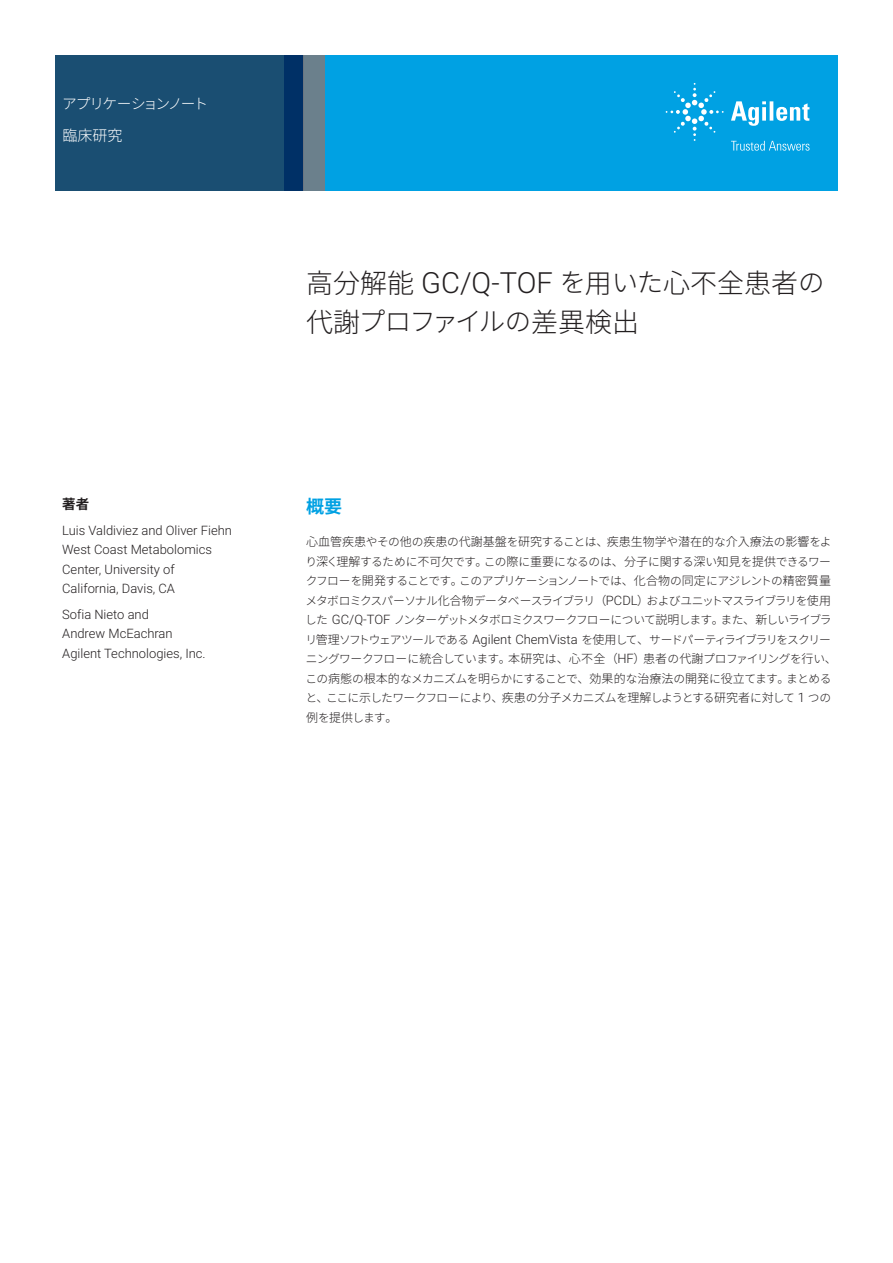
<style>
.page{position:relative;width:893px;height:1263px;background:#fff}
.page>*{position:absolute;margin:0;border:0;box-sizing:border-box;transform-origin:0 0}
.t1{font:300 27px "Noto Sans CJ Kjp";color:#231f20}
.t2{font:300 26.4px "Noto Sans CJ Kjp";letter-spacing:-.085em;color:#231f20}
.Header_1{font:700 18px "Noto Sans CJ Kjp";color:#00a1e3}
.Area_Identifier{font:300 15px "Noto Sans CJ Kjp";color:#fff}
.Doctype{font:300 14.7px "Noto Sans CJ Kjp";letter-spacing:-.115em;color:#fff}
.DATA_author_title{font:700 13.5px "Noto Sans CJ Kjp";color:#231f20}
.DATA_author_name___info{font:300 12.9px/19.5px "Roboto";color:#231f20}
.Text{font:300 12px "Noto Sans CJ Kjp";color:#231f20}
.Text-2{font:300 11.7px/19.5px "Noto Sans CJ Kjp";letter-spacing:-.065em;color:#231f20}
.s1{font-family:"Roboto";font-size:29.1px}
.s2{font-size:26.4px}
.s3{font-size:27px}
.s4{font-size:11.7px}
.s5{font-size:12px}
.s6{font-family:"Roboto";font-size:12.9px}
</style>
<div class="page">
<div style="left:284px;top:55px;width:554px;height:135px;background:#00a1e3"></div>
<svg style="left:55px;top:55px;width:249px;height:135px;background:#184b71"></svg>
<div style="left:304px;top:55px;width:21px;height:135px;background:#6b808c"></div>
<svg style="left:731px;top:101px;width:78px;height:25px"></svg>
<svg style="left:666px;top:83px;width:58px;height:58px"></svg>
<svg style="left:731px;top:141px;width:78px;height:10px"></svg>
<p class="Doctype" style="left:62px;top:95px;width:148px">アプリケーションノート</p>
<p class="Area_Identifier" style="left:62px;top:127px;width:62px">臨床研究</p>
<p class="DATA_author_title" style="left:62px;top:497px;width:28px">著者</p>
<p class="DATA_author_name___info" style="left:62px;top:520px;width:171px">Luis Valdiviez and Oliver Fiehn<br>West Coast Metabolomics<br>Center, University of<br>California, Davis, CA</p>
<p class="DATA_author_name___info" style="left:62px;top:604px;width:145px">Sofia Nieto and<br>Andrew McEachran<br>Agilent Technologies, Inc.</p>
<p class="t1" style="left:306px;top:267px;width:520px">高分解能 <span class="s1">GC/Q-TOF</span> <span class="s2">を</span>用<span class="s2">いた</span>心不全患者<span class="s2">の</span></p>
<p class="t2" style="left:306px;top:307px;width:335px"><span class="s3">代謝</span>プロファイルの<span class="s3">差異検出</span></p>
<p class="Header_1" style="left:306px;top:496px;width:37px">概要</p>
<p class="Text" style="left:306px;top:535px;width:527px">心血管疾患<span class="s4">やその</span>他<span class="s4">の</span>疾患<span class="s4">の</span>代謝基盤<span class="s4">を</span>研究<span class="s4">することは</span>、疾患生物学<span class="s4">や</span>潜在的<span class="s4">な</span>介入療法<span class="s4">の</span>影響<span class="s4">をよ</span></p>
<p class="Text-2" style="left:305px;top:552px;width:533px">り<span class="s5">深</span>く<span class="s5">理解</span>するために<span class="s5">不可欠</span>です<span class="s5">。</span>この<span class="s5">際</span>に<span class="s5">重要</span>になるのは<span class="s5">、分子</span>に<span class="s5">関</span>する<span class="s5">深</span>い<span class="s5">知見</span>を<span class="s5">提供</span>できるワークフローを<span class="s5">開発</span>することです<span class="s5">。</span>このアプリケーションノートでは<span class="s5">、化合物</span>の<span class="s5">同定</span>にアジレントの<span class="s5">精密質量</span>メタボロミクスパーソナル<span class="s5">化合物</span>データベースライブラリ<span class="s5">（</span><span class="s6">PCDL</span><span class="s5">）</span>およびユニットマスライブラリを<span class="s5">使用</span>した <span class="s6">GC/Q-TOF</span> ノンターゲットメタボロミクスワークフローについて<span class="s5">説明</span>します<span class="s5">。</span>また<span class="s5">、新</span>しいライブラリ<span class="s5">管理</span>ソフトウェアツールである <span class="s6">Agilent ChemVista</span> を<span class="s5">使用</span>して<span class="s5">、</span>サードパーティライブラリをスクリーニングワークフローに<span class="s5">統合</span>しています<span class="s5">。本研究</span>は<span class="s5">、心不全（</span><span class="s6">HF</span><span class="s5">）患者</span>の<span class="s5">代謝</span>プロファイリングを<span class="s5">行</span>い<span class="s5">、</span>この<span class="s5">病態</span>の<span class="s5">根本的</span>なメカニズムを<span class="s5">明</span>らかにすることで<span class="s5">、効果的</span>な<span class="s5">治療法</span>の<span class="s5">開発</span>に<span class="s5">役立</span>てます<span class="s5">。</span>まとめると<span class="s5">、</span>ここに<span class="s5">示</span>したワークフローにより<span class="s5">、疾患</span>の<span class="s5">分子</span>メカニズムを<span class="s5">理解</span>しようとする<span class="s5">研究者</span>に<span class="s5">対</span>して <span class="s6">1</span> つの</p>
<p class="Text" style="left:306px;top:710px;width:93px">例<span class="s4">を</span>提供<span class="s4">します</span>。</p>
</div>
